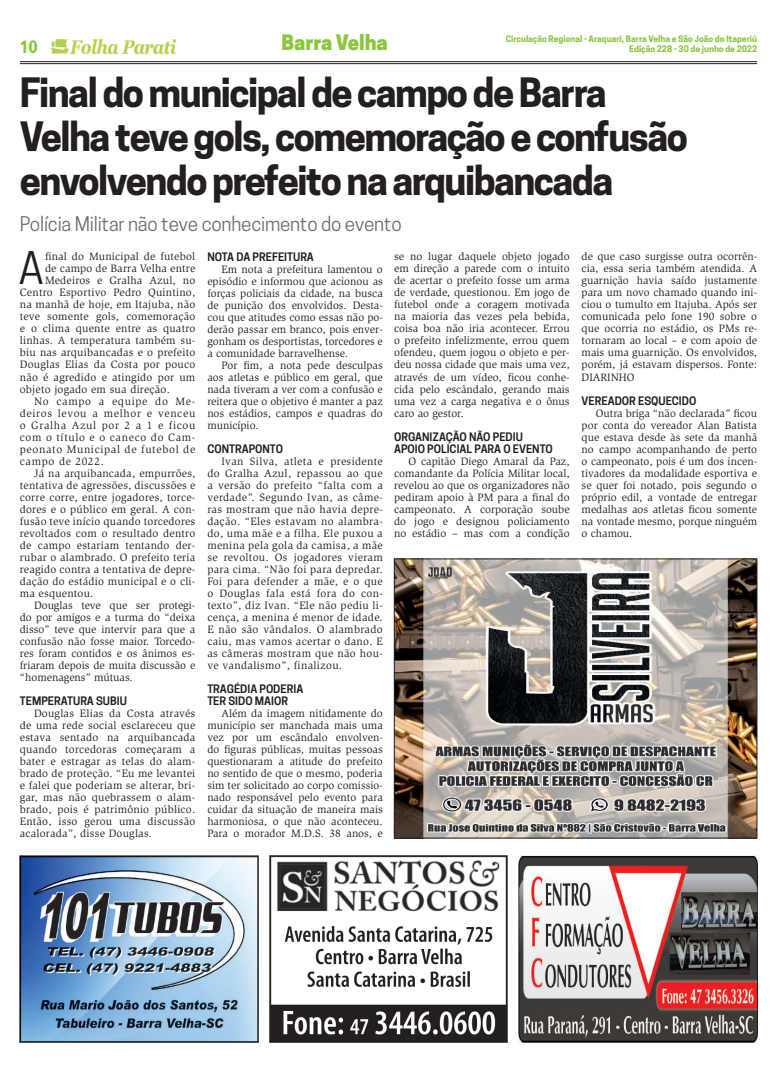
<style>
.page{position:relative;width:777px;height:1078px;background:#fff}
.page>*{position:absolute;margin:0;border:0;box-sizing:border-box;transform-origin:0 0}
.t1{font:41.8px "Cooper Hewitt";color:#231f20}
.t2{font:700 38px/44px "Cooper Hewitt";letter-spacing:-.04em;color:#231f20}
.t3{font:800 20px "Cooper Hewitt";color:#8bc63e}
.t4{font:19px "Cooper Hewitt";letter-spacing:-.01em;color:#6c6d70}
.t5{font:18px "Humanist 777 BT Black Condensed B";color:#8bc63e}
.t6{font:11px/12px "Slimbach Std";letter-spacing:.02em;color:#231f20;text-align:justify}
.t7{font:11px "Slimbach Std";color:#231f20}
.t8{font:11px "Slimbach Std";letter-spacing:.06em;color:#231f20}
.t9{font:600 11px/12px "Cooper Hewitt";color:#231f20}
.t10{font:700 8.5px "Cooper Hewitt";color:#8bc63e}
</style>
<div class="page">
<hr style="left:20px;top:61px;width:737px;height:1px;background:#231f20">
<hr style="left:20px;top:63px;width:737px;height:1px;background:#231f20">
<img style="left:50px;top:40px;width:125px;height:14px">
<img style="left:269px;top:855px;width:238px;height:187px">
<img style="left:20px;top:855px;width:238px;height:187px">
<img style="left:519px;top:855px;width:238px;height:187px">
<img style="left:396px;top:560px;width:359px;height:276px">
<div style="left:394px;top:558px;width:363px;height:280px;border:1px solid #231f20"></div>
<h3 class="t5" style="left:20px;top:36px;width:19px">10</h3>
<h3 class="t3" style="left:281px;top:31px;width:108px">Barra Velha</h3>
<p class="t10" style="left:629px;top:44px;width:129px">Edição 228 - 30 de junho de 2022</p>
<p class="t10" style="left:506px;top:34px;width:253px">Circulação Regional - Araquari, Barra Velha e São João do Itaperiú</p>
<h2 class="t2" style="left:20px;top:71px;width:669px">Final do municipal de campo de Barra<br>Velha teve gols, comemoração e confusão envolvendo prefeito na arquibancada</h2>
<h3 class="t4" style="left:20px;top:213px;width:383px">Polícia Militar não teve conhecimento do evento</h3>
<p class="t6" style="left:394px;top:251px;width:177px">se no lugar daquele objeto jogado em direção a parede com o intuito de acertar o prefeito fosse um arma de verdade, questionou. Em jogo de futebol onde a coragem motivada na maioria das vezes pela bebida, coisa boa não iria acontecer. Errou o prefeito infelizmente, errou quem ofendeu, quem jogou o objeto e per&shy;deu nossa cidade que mais uma vez, através de um vídeo, ficou conhe&shy;cida pelo escândalo, gerando mais uma vez a carga negativa e o ônus caro ao gestor.</p>
<p class="t9" style="left:394px;top:430px;width:160px">ORGANIZAÇÃO NÃO PEDIU<br>APOIO POLICIAL PARA O EVENTO</p>
<p class="t6" style="left:394px;top:455px;width:177px;text-indent:14px">O capitão Diego Amaral da Paz, comandante da Polícia Militar local, revelou ao que os organizadores não pediram apoio à PM para a final do campeonato. A corporação soube do jogo e designou policiamento no estádio – mas com a condição</p>
<h1 class="t1" style="left:19px;top:244px;width:27px">A</h1>
<p class="t6" style="left:45px;top:251px;width:152px">final do Municipal de futebol</p>
<p class="t9" style="left:207px;top:250px;width:108px">NOTA DA PREFEITURA</p>
<p class="t6" style="left:207px;top:263px;width:177px;text-indent:14px">Em nota a prefeitura lamentou o episódio e informou que acionou as forças policiais da cidade, na busca de punição dos envolvidos. Desta&shy;cou que atitudes como essas não po&shy;derão passar em branco, pois enver&shy;gonham os desportistas, torcedores e a comunidade barravelhense.</p>
<p class="t6" style="left:207px;top:359px;width:177px;text-indent:14px">Por fim, a nota pede desculpas aos atletas e público em geral, que nada tiveram a ver com a confusão e reitera que o objetivo é manter a paz nos estádios, campos e quadras do município.</p>
<p class="t9" style="left:207px;top:442px;width:77px">CONTRAPONTO</p>
<p class="t6" style="left:207px;top:455px;width:177px;text-indent:14px">Ivan Silva, atleta e presidente do Gralha Azul, repassou ao que a versão do prefeito “falta com a verdade”. Segundo Ivan, as câme&shy;ras mostram que não havia depre&shy;dação. “Eles estavam no alambra&shy;do, uma mãe e a filha. Ele puxou a menina pela gola da camisa, a mãe se revoltou. Os jogadores vieram para cima. “Não foi para depredar.<br>Foi para defender a mãe, e o que o Douglas fala está fora do con&shy;texto”, diz Ivan. “Ele não pediu li&shy;cença, a menina é menor de idade.<br>E não são vândalos. O alambrado caiu, mas vamos acertar o dano. E as câmeras mostram que não hou&shy;ve vandalismo”, finalizou.</p>
<p class="t9" style="left:207px;top:682px;width:97px">TRAGÉDIA PODERIA<br>TER SIDO MAIOR</p>
<p class="t6" style="left:207px;top:707px;width:177px;text-indent:14px">Além da imagem nitidamente do município ser manchada mais uma vez por um escândalo envolven&shy;do figuras públicas, muitas pessoas questionaram a atitude do prefeito no sentido de que o mesmo, poderia sim ter solicitado ao corpo comissio&shy;nado responsável pelo evento para cuidar da situação de maneira mais harmoniosa, o que não aconteceu.<br>Para o morador M.D.S. 38 anos, e</p>
<p class="t6" style="left:581px;top:251px;width:177px">de que caso surgisse outra ocorrên&shy;cia, essa seria também atendida. A guarnição havia saído justamente para um novo chamado quando ini&shy;ciou o tumulto em Itajuba. Após ser comunicada pelo fone 190 sobre o que ocorria no estádio, os PMs re&shy;tornaram ao local – e com apoio de mais uma guarnição. Os envolvidos, porém, já estavam dispersos. Fonte:<br>DIARINHO</p>
<p class="t9" style="left:581px;top:394px;width:116px">VEREADOR ESQUECIDO</p>
<p class="t6" style="left:581px;top:407px;width:177px;text-indent:14px">Outra briga “não declarada” ficou por conta do vereador Alan Batista que estava desde às sete da manhã no campo acompanhando de perto o campeonato, pois é um dos incen&shy;tivadores da modalidade esportiva e se quer foi notado, pois segundo o próprio edil, a vontade de entregar medalhas aos atletas ficou somente na vontade mesmo, porque ninguém o chamou.</p>
<p class="t6" style="left:45px;top:263px;width:152px">de campo de Barra Velha entre</p>
<p class="t6" style="left:45px;top:275px;width:152px">Medeiros e Gralha Azul, no</p>
<p class="t6" style="left:20px;top:287px;width:177px">Centro Esportivo Pedro Quintino,</p>
<p class="t6" style="left:20px;top:299px;width:177px">na manhã de hoje, em Itajuba, não</p>
<p class="t6" style="left:20px;top:311px;width:177px">teve somente gols, comemoração</p>
<p class="t6" style="left:20px;top:323px;width:177px">e o clima quente entre as quatro</p>
<p class="t6" style="left:20px;top:335px;width:177px">linhas. A temperatura também su-</p>
<p class="t6" style="left:20px;top:347px;width:177px">biu nas arquibancadas e o prefeito</p>
<p class="t6" style="left:20px;top:359px;width:177px">Douglas Elias da Costa por pouco</p>
<p class="t6" style="left:20px;top:371px;width:177px">não é agredido e atingido por um</p>
<p class="t6" style="left:20px;top:383px;width:152px">objeto jogado em sua direção.</p>
<p class="t8" style="left:34px;top:394px;width:163px">No campo a equipe do Me-</p>
<p class="t8" style="left:20px;top:406px;width:177px">deiros levou a melhor e venceu</p>
<p class="t8" style="left:20px;top:418px;width:177px">o Gralha Azul por 2 a 1 e ficou</p>
<p class="t8" style="left:20px;top:430px;width:177px">com o título e o caneco do Cam-</p>
<p class="t8" style="left:20px;top:442px;width:177px">peonato Municipal de futebol de</p>
<p class="t8" style="left:20px;top:454px;width:86px">campo de 2022.</p>
<p class="t6" style="left:34px;top:467px;width:163px">Já na arquibancada, empurrões,</p>
<p class="t6" style="left:20px;top:479px;width:177px">tentativa de agressões, discussões e</p>
<p class="t6" style="left:20px;top:491px;width:177px">corre corre, entre jogadores, torce-</p>
<p class="t6" style="left:20px;top:503px;width:177px">dores e o público em geral. A con-</p>
<p class="t6" style="left:20px;top:515px;width:177px">fusão teve início quando torcedores</p>
<p class="t6" style="left:20px;top:527px;width:177px">revoltados com o resultado dentro</p>
<p class="t6" style="left:20px;top:539px;width:177px">de campo estariam tentando der-</p>
<p class="t6" style="left:20px;top:551px;width:177px">rubar o alambrado. O prefeito teria</p>
<p class="t6" style="left:20px;top:563px;width:177px">reagido contra a tentativa de depre-</p>
<p class="t6" style="left:20px;top:575px;width:177px">dação do estádio municipal e o cli-</p>
<p class="t6" style="left:20px;top:587px;width:75px">ma esquentou.</p>
<p class="t7" style="left:34px;top:598px;width:163px">Douglas teve que ser protegi-</p>
<p class="t7" style="left:20px;top:610px;width:177px">do por amigos e a turma do “deixa</p>
<p class="t7" style="left:20px;top:622px;width:177px">disso” teve que intervir para que a</p>
<p class="t7" style="left:20px;top:634px;width:177px">confusão não fosse maior. Torcedo-</p>
<p class="t7" style="left:20px;top:646px;width:177px">res foram contidos e os ânimos es-</p>
<p class="t7" style="left:20px;top:658px;width:177px">friaram depois de muita discussão e</p>
<p class="t7" style="left:20px;top:670px;width:114px">“homenagens” mútuas.</p>
<p class="t9" style="left:20px;top:694px;width:109px">TEMPERATURA SUBIU</p>
<p class="t6" style="left:20px;top:707px;width:177px;text-indent:14px">Douglas Elias da Costa através de uma rede social esclareceu que estava sentado na arquibancada quando torcedoras começaram a bater e estragar as telas do alam&shy;brado de proteção. “Eu me levantei e falei que poderiam se alterar, bri&shy;gar, mas não quebrassem o alam&shy;brado, pois é patrimônio público.<br>Então, isso gerou uma discussão acalorada”, disse Douglas.</p>
</div>
